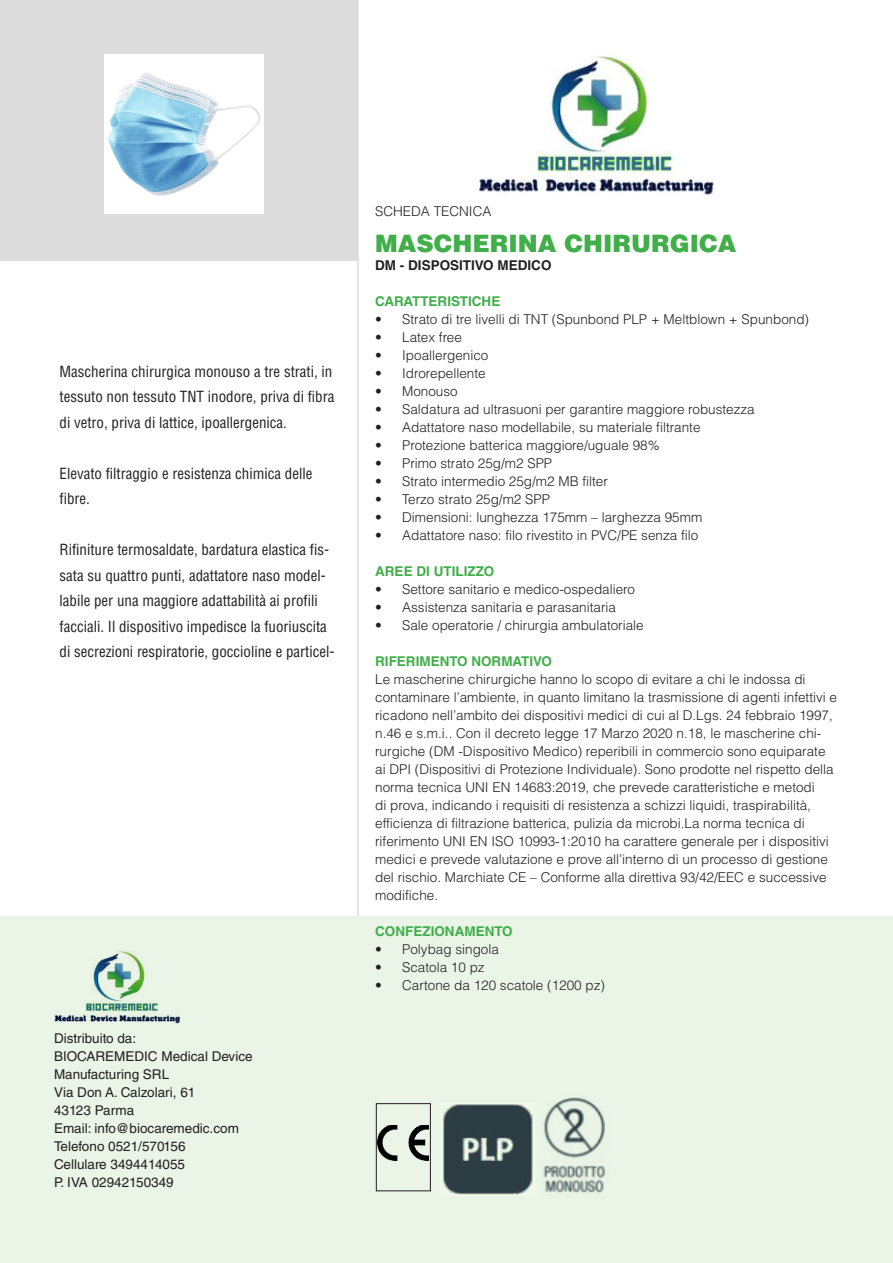
<style>
.page{position:relative;width:893px;height:1263px;background:#fff}
.page>*{position:absolute;margin:0;border:0;box-sizing:border-box;transform-origin:0 0}
.titolo{font:900 24px "Helvetica LT Std";color:#40ae49}
.info-grassetto{font:condensed 15px/25.5px "Helvetica LT Std";color:#231f20}
.evidenziato{font:300 13.5px/18px "Helvetica LT Std";color:#231f20}
.dati{font:13.5px/18px "Helvetica LT Std";color:#231f20}
.titoletto{font:700 13.5px "Helvetica LT Std";color:#40ae49}
.t1{font:700 13.5px "Helvetica LT Std";color:#231f20}
</style>
<div class="page">
<svg style="left:0;top:0;width:359px;height:916px"></svg>
<div style="left:0;top:916px;width:893px;height:347px;background:#eaf4e7"></div>
<img style="left:479px;top:55px;width:235px;height:140px">
<img style="left:54px;top:951px;width:126px;height:73px">
<img style="left:105px;top:54px;width:159px;height:159px">
<img style="left:378px;top:1125px;width:51px;height:35px">
<div style="left:376px;top:1103px;width:55px;height:88px;border:1px solid #231f20"></div>
<img style="left:443px;top:1104px;width:90px;height:91px">
<img style="left:543px;top:1097px;width:63px;height:96px">
<p class="info-grassetto" style="left:60px;top:359px;width:276px">Mascherina chirurgica monouso a tre strati, in tessuto non tessuto TNT inodore, priva di fibra di vetro, priva di lattice, ipoallergenica.</p>
<p class="info-grassetto" style="left:60px;top:461px;width:254px">Elevato filtraggio e resistenza chimica delle fibre.</p>
<p class="info-grassetto" style="left:60px;top:537px;width:276px">Rifiniture termosaldate, bardatura elastica fis&shy;sata su quattro punti, adattatore naso model&shy;labile per una maggiore adattabilità ai profili facciali. Il dispositivo impedisce la fuoriuscita di secrezioni respiratorie, goccioline e particel-</p>
<p class="dati" style="left:54px;top:1029px;width:84px">Distribuito da:</p>
<p class="dati" style="left:54px;top:1047px;width:200px">BIOCAREMEDIC Medical Device<br>Manufacturing SRL</p>
<p class="dati" style="left:54px;top:1083px;width:143px">Via Don A. Calzolari, 61</p>
<p class="dati" style="left:54px;top:1101px;width:82px">43123 Parma</p>
<p class="dati" style="left:54px;top:1119px;width:186px">Email: info@biocaremedic.com</p>
<p class="dati" style="left:54px;top:1137px;width:133px">Telefono 0521/570156</p>
<p class="dati" style="left:54px;top:1155px;width:133px">Cellulare 3494414055</p>
<p class="dati" style="left:54px;top:1173px;width:121px">P. IVA 02942150349</p>
<p class="evidenziato" style="left:375px;top:202px;width:118px">SCHEDA TECNICA</p>
<p class="titolo" style="left:375px;top:228px;width:363px">MASCHERINA CHIRURGICA</p>
<p class="t1" style="left:375px;top:257px;width:178px">DM - DISPOSITIVO MEDICO</p>
<p class="titoletto" style="left:375px;top:293px;width:127px">CARATTERISTICHE</p>
<p class="evidenziato" style="left:375px;top:310px;width:435px">• Strato di tre livelli di TNT (Spunbond PLP + Meltblown + Spunbond)</p>
<p class="evidenziato" style="left:375px;top:328px;width:88px">• Latex free</p>
<p class="evidenziato" style="left:375px;top:346px;width:115px">• Ipoallergenico</p>
<p class="evidenziato" style="left:375px;top:364px;width:112px">• Idrorepellente</p>
<p class="evidenziato" style="left:375px;top:382px;width:84px">• Monouso</p>
<p class="evidenziato" style="left:375px;top:400px;width:381px">• Saldatura ad ultrasuoni per garantire maggiore robustezza</p>
<p class="evidenziato" style="left:375px;top:418px;width:327px">• Adattatore naso modellabile, su materiale filtrante</p>
<p class="evidenziato" style="left:375px;top:436px;width:286px">• Protezione batterica maggiore/uguale 98%</p>
<p class="evidenziato" style="left:375px;top:454px;width:179px">• Primo strato 25g/m2 SPP</p>
<p class="evidenziato" style="left:375px;top:472px;width:234px">• Strato intermedio 25g/m2 MB filter</p>
<p class="evidenziato" style="left:375px;top:490px;width:176px">• Terzo strato 25g/m2 SPP</p>
<p class="evidenziato" style="left:375px;top:508px;width:329px">• Dimensioni: lunghezza 175mm – larghezza 95mm</p>
<p class="evidenziato" style="left:375px;top:526px;width:325px">• Adattatore naso: filo rivestito in PVC/PE senza filo</p>
<p class="titoletto" style="left:375px;top:563px;width:121px">AREE Dl UTILIZZO</p>
<p class="evidenziato" style="left:375px;top:580px;width:261px">• Settore sanitario e medico-ospedaliero</p>
<p class="evidenziato" style="left:375px;top:598px;width:242px">• Assistenza sanitaria e parasanitaria</p>
<p class="evidenziato" style="left:375px;top:616px;width:270px">• Sale operatorie / chirurgia ambulatoriale</p>
<p class="titoletto" style="left:375px;top:653px;width:178px">RIFERIMENTO NORMATIVO</p>
<p class="evidenziato" style="left:375px;top:670px;width:463px">Le mascherine chirurgiche hanno lo scopo di evitare a chi le indossa di contaminare l’ambiente, in quanto limitano la trasmissione di agenti infettivi e ricadono nell’ambito dei dispositivi medici di cui al D.Lgs. 24 febbraio 1997, n.46 e s.m.i.. Con il decreto legge 17 Marzo 2020 n.18, le mascherine chi&shy;rurgiche (DM -Dispositivo Medico) reperibili in commercio sono equiparate ai DPI (Dispositivi di Protezione Individuale). Sono prodotte nel rispetto della norma tecnica UNI EN 14683:2019, che prevede caratteristiche e metodi<br>di prova, indicando i requisiti di resistenza a schizzi liquidi, traspirabilità, efficienza di filtrazione batterica, pulizia da microbi.La norma tecnica di riferimento UNI EN ISO 10993-1:2010 ha carattere generale per i dispositivi medici e prevede valutazione e prove all’interno di un processo di gestione del rischio. Marchiate CE – Conforme alla direttiva 93/42/EEC e successive modifiche.</p>
<p class="titoletto" style="left:375px;top:923px;width:139px">CONFEZIONAMENTO</p>
<p class="evidenziato" style="left:375px;top:940px;width:125px">• Polybag singola</p>
<p class="evidenziato" style="left:375px;top:958px;width:111px">• Scatola 10 pz</p>
<p class="evidenziato" style="left:375px;top:976px;width:231px">• Cartone da 120 scatole (1200 pz)</p>
</div>
